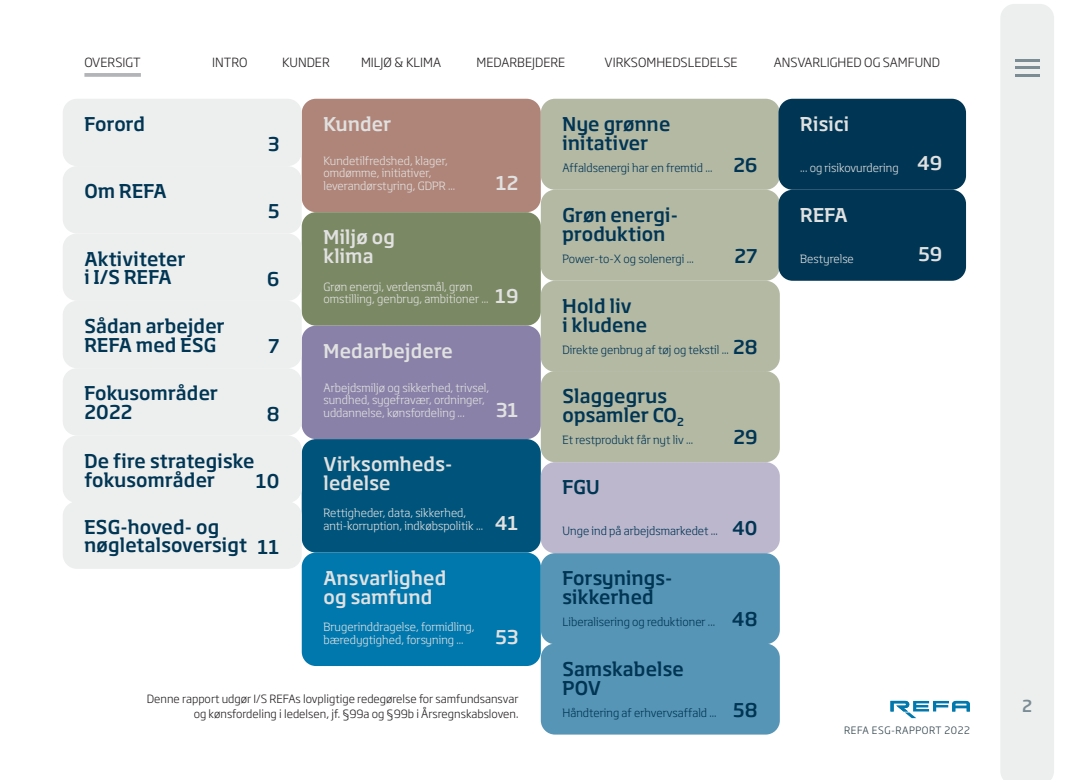
<style>
.page{position:relative;width:1088px;height:780px;background:#fff}
.page>*{position:absolute;margin:0;border:0;box-sizing:border-box;transform-origin:0 0}
.t1{font:500 18.75px/18.8px "REF Aoverskrift";letter-spacing:.01em;color:#003554}
.t2{font:500 18.75px/18.8px "REF Aoverskrift";letter-spacing:.01em;color:#e0e1e0}
.t3{font:500 16.25px "REF Aoverskrift";color:#7b8c95}
.t4{font:300 12.5px "REF Atekst";color:#231f20}
.t5{font:300 11.25px/12.5px "REF Aoverskrift";color:#e0e1e0}
.t6{font:300 11.25px "REF Aoverskrift";color:#003554}
.t7{font:300 11.25px/15px "REF Atekst";color:#231f20;text-align:right}
.t8{font:300 10px "REF Atekst";letter-spacing:.05em;color:#273b44}
.s1{font-weight:500;font-size:18.75px}
</style>
<div class="page">
<hr style="left:84px;top:73px;width:57px;height:4px;background:#b2b4b7">
<div style="left:302px;top:99px;width:239px;height:113px;background:#b08579;border-radius:14px"></div>
<div style="left:302px;top:212px;width:239px;height:113px;background:#7a8863;border-radius:14px"></div>
<div style="left:302px;top:325px;width:239px;height:114px;background:#8a81a8;border-radius:14px"></div>
<div style="left:302px;top:439px;width:239px;height:113px;background:#00537a;border-radius:14px"></div>
<div style="left:302px;top:552px;width:239px;height:114px;background:#0078ae;border-radius:14px"></div>
<div style="left:541px;top:99px;width:239px;height:91px;background:#b4b9a4;border-radius:14px"></div>
<div style="left:778px;top:99px;width:188px;height:91px;background:#003554;border-radius:14px"></div>
<div style="left:63px;top:99px;width:239px;height:67px;background:#edefee;border-radius:14px"></div>
<div style="left:63px;top:166px;width:239px;height:67px;background:#edefee;border-radius:14px"></div>
<div style="left:63px;top:233px;width:239px;height:68px;background:#edefee;border-radius:14px"></div>
<div style="left:63px;top:301px;width:239px;height:67px;background:#edefee;border-radius:14px"></div>
<div style="left:63px;top:368px;width:239px;height:67px;background:#edefee;border-radius:14px"></div>
<div style="left:63px;top:501px;width:239px;height:68px;background:#edefee;border-radius:14px"></div>
<div style="left:63px;top:435px;width:239px;height:68px;background:#edefee;border-radius:14px"></div>
<div style="left:541px;top:190px;width:239px;height:91px;background:#b4b9a4;border-radius:14px"></div>
<div style="left:541px;top:281px;width:239px;height:91px;background:#b4b9a4;border-radius:14px"></div>
<div style="left:541px;top:462px;width:239px;height:91px;background:#bcb7cd;border-radius:14px"></div>
<div style="left:541px;top:553px;width:239px;height:91px;background:#5795b6;border-radius:14px"></div>
<div style="left:778px;top:190px;width:188px;height:91px;background:#003554;border-radius:14px"></div>
<div style="left:541px;top:371px;width:239px;height:91px;background:#b4b9a4;border-radius:14px"></div>
<div style="left:541px;top:643px;width:239px;height:91px;background:#5795b6;border-radius:14px"></div>
<svg style="left:890px;top:700px;width:80px;height:18px"></svg>
<div style="left:1000px;top:4px;width:54px;height:776px;background:#edefee"></div>
<hr style="left:1015px;top:59px;width:24px;height:2px;background:#7b8c95">
<hr style="left:1015px;top:66px;width:24px;height:3px;background:#7b8c95">
<hr style="left:1015px;top:74px;width:24px;height:3px;background:#7b8c95">
<p class="t4" style="left:84px;top:53px;width:58px">OVERSIGT</p>
<p class="t4" style="left:212px;top:53px;width:37px">INTRO</p>
<p class="t4" style="left:282px;top:53px;width:49px">KUNDER</p>
<p class="t4" style="left:361px;top:53px;width:82px">MILJØ &amp; KLIMA</p>
<p class="t4" style="left:476px;top:53px;width:90px">MEDARBEJDERE</p>
<p class="t4" style="left:604px;top:53px;width:135px">VIRKSOMHEDSLEDELSE</p>
<p class="t4" style="left:774px;top:53px;width:168px">ANSVARLIGHED OG SAMFUND</p>
<p class="t1" style="left:84px;top:113px;width:62px">Forord</p>
<p class="t2" style="left:800px;top:113px;width:50px">Risici</p>
<p class="t2" style="left:323px;top:113px;width:69px">Kunder</p>
<p class="t1" style="left:562px;top:113px;width:109px">Nye grønne initativer</p>
<p class="t1" style="left:268px;top:133px;width:13px">3</p>
<p class="t1" style="left:84px;top:181px;width:84px">Om REFA</p>
<p class="t1" style="left:84px;top:248px;width:102px">Aktiviteter i I/S REFA</p>
<p class="t1" style="left:84px;top:315px;width:142px">Sådan arbejder<br>REFA med ESG</p>
<p class="t1" style="left:84px;top:383px;width:135px">Fokusområder<br>2022</p>
<p class="t1" style="left:268px;top:201px;width:13px">5</p>
<p class="t1" style="left:267px;top:268px;width:14px">6</p>
<p class="t1" style="left:268px;top:335px;width:13px">7</p>
<p class="t1" style="left:267px;top:403px;width:14px">8</p>
<p class="t1" style="left:84px;top:450px;width:172px">De fire strategiske fokusområder</p>
<p class="t1" style="left:256px;top:470px;width:25px">10</p>
<p class="t1" style="left:84px;top:516px;width:164px">ESG-hoved- og nøgletalsoversigt</p>
<p class="t1" style="left:258px;top:536px;width:23px">11</p>
<p class="t5" style="left:323px;top:154px;width:133px">Kundetilfredshed, klager, omdømme, initiativer, leverandørstyring, GDPR ...</p>
<p class="t2" style="left:496px;top:172px;width:24px">12</p>
<p class="t2" style="left:323px;top:227px;width:73px">Miljø og klima</p>
<p class="t5" style="left:323px;top:279px;width:167px">Grøn energi, verdensmål, grøn omstilling, genbrug, ambitioner ...</p>
<p class="t2" style="left:495px;top:286px;width:25px">19</p>
<p class="t2" style="left:323px;top:340px;width:131px">Medarbejdere</p>
<p class="t5" style="left:323px;top:380px;width:167px">Arbejdsmiljø og sikkerhed, trivsel, sundhed, sygefravær, ordninger, uddannelse, kønsfordeling ...</p>
<p class="t2" style="left:496px;top:399px;width:24px">31</p>
<p class="t2" style="left:323px;top:454px;width:130px">Virksomheds&shy;ledelse</p>
<p class="t5" style="left:323px;top:505px;width:161px;line-height:13.5px">Rettigheder, data, sikkerhed, anti-korruption, indkøbspolitik ...</p>
<p class="t2" style="left:495px;top:512px;width:25px">41</p>
<p class="t2" style="left:323px;top:567px;width:124px">Ansvarlighed og samfund</p>
<p class="t5" style="left:323px;top:620px;width:153px">Brugerinddragelse, formidling, bæredygtighed, forsyning ...</p>
<p class="t2" style="left:495px;top:626px;width:25px">53</p>
<p class="t7" style="left:147px;top:691px;width:373px">Denne rapport udgør I/S REFAs lovpligtige redegørelse for samfundsansvar og kønsfordeling i ledelsen, jf. §99a og §99b i Årsregnskabsloven.</p>
<p class="t1" style="left:733px;top:154px;width:26px">26</p>
<p class="t2" style="left:917px;top:152px;width:27px">49</p>
<p class="t6" style="left:562px;top:159px;width:152px">Affaldsenergi har en fremtid ...</p>
<p class="t5" style="left:800px;top:161px;width:100px">... og risikovurdering</p>
<p class="t1" style="left:562px;top:204px;width:117px">Grøn energi&shy;produktion</p>
<p class="t2" style="left:800px;top:204px;width:49px">REFA</p>
<p class="t6" style="left:562px;top:250px;width:133px">Power-to-X og solenergi ...</p>
<p class="t5" style="left:800px;top:252px;width:55px">Bestyrelse</p>
<p class="t2" style="left:918px;top:243px;width:25px">59</p>
<p class="t1" style="left:734px;top:245px;width:24px">27</p>
<p class="t1" style="left:562px;top:295px;width:86px">Hold liv<br>i kludene</p>
<p class="t1" style="left:733px;top:336px;width:26px">28</p>
<p class="t6" style="left:562px;top:341px;width:168px">Direkte genbrug af tøj og tekstil ...</p>
<p class="t1" style="left:562px;top:386px;width:123px">Slaggegrus opsamler CO<sub>2</sub></p>
<p class="t6" style="left:562px;top:431px;width:132px">Et restprodukt får nyt liv ...</p>
<p class="t1" style="left:733px;top:426px;width:26px">29</p>
<p class="t1" style="left:562px;top:477px;width:39px">FGU</p>
<p class="t6" style="left:562px;top:522px;width:157px">Unge ind på arbejdsmarkedet ...</p>
<p class="t1" style="left:562px;top:568px;width:112px">Forsynings&shy;sikkerhed</p>
<p class="t6" style="left:562px;top:613px;width:154px">Liberalisering og reduktioner ...</p>
<p class="t1" style="left:732px;top:517px;width:27px">40</p>
<p class="t1" style="left:732px;top:608px;width:27px">48</p>
<h1 class="t1" style="left:562px;top:658px;width:123px">Samskabelse<br>POV</h1>
<p class="t6" style="left:562px;top:703px;width:197px">Håndtering af erhvervsaffald ... <span class="s1">58</span></p>
<h2 class="t3" style="left:1022px;top:693px;width:12px">2</h2>
<p class="t8" style="left:844px;top:722px;width:127px">REFA ESG-RAPPORT 2022</p>
</div>
